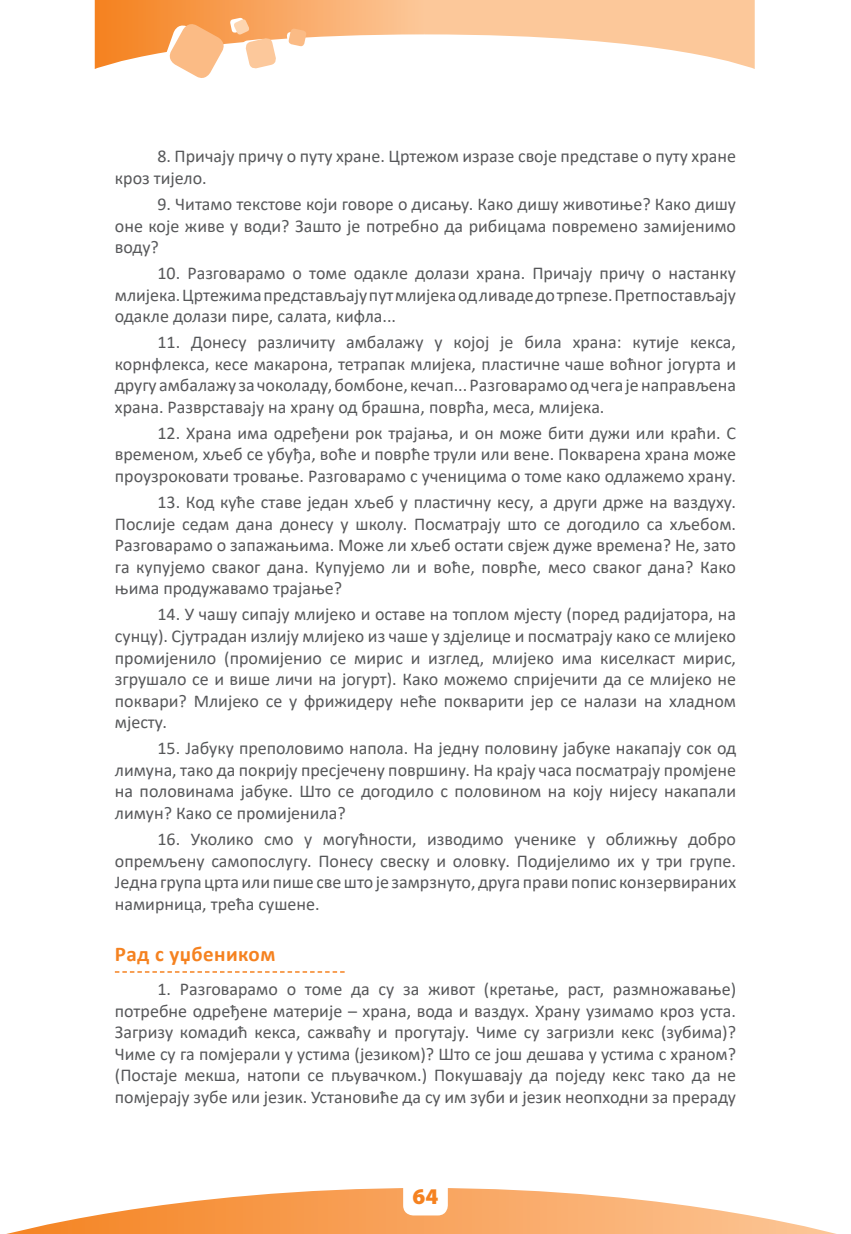
<style>
.page{position:relative;width:851px;height:1234px;background:#fff}
.page>*{position:absolute;margin:0;border:0;box-sizing:border-box;transform-origin:0 0}
.t1{font:900 22.5px "Myriad Pro";color:#f58220}
.t2{font:700 21px "Calibri";letter-spacing:.02em;color:#f58220}
.t3{font:18px/21.6px "Calibri";color:#57585a;text-align:justify}
</style>
<div class="page">
<svg style="left:11px;top:1188px;width:821px;height:45px"></svg>
<div style="left:403px;top:1170px;width:45px;height:45px;background:#fff;border-radius:10px"></div>
<svg style="left:95px;top:17px;width:659px;height:61px"></svg>
<svg style="left:115px;top:971px;width:229px;height:1px"></svg>
<p class="t3" style="left:115px;top:145px;width:622px;text-indent:43px">8. Причају причу о путу хране. Цртежом изразе своје представе о путу хране кроз тијело.</p>
<p class="t3" style="left:115px;top:193px;width:622px;text-indent:43px">9. Читамо текстове који говоре о дисању. Како дишу животиње? Како дишу оне које живе у води? Зашто је потребно да рибицама повремено замијенимо воду?</p>
<p class="t3" style="left:115px;top:262px;width:622px;text-indent:43px">10. Разговарамо о томе одакле долази храна. Причају причу о настанку млијека. Цртежима представљају пут млијека од ливаде до трпезе. Претпостављају одакле долази пире, салата, кифла...</p>
<p class="t3" style="left:115px;top:331px;width:622px;text-indent:43px">11. Донесу различиту амбалажу у којој је била храна: кутије кекса, корнфлекса, кесе макарона, тетрапак млијека, пластичне чаше воћног јогурта и другу амбалажу за чоколаду, бомбоне, кечап... Разговарамо од чега је направљена храна. Разврставају на храну од брашна, поврћа, меса, млијека.</p>
<p class="t3" style="left:115px;top:421px;width:622px;text-indent:43px">12. Храна има одређени рок трајања, и он може бити дужи или краћи. С временом, хљеб се убуђа, воће и поврће трули или вене. Покварена храна може проузроковати тровање. Разговарамо с ученицима о томе како одлажемо храну.</p>
<p class="t3" style="left:115px;top:490px;width:622px;text-indent:43px">13. Код куће ставе један хљеб у пластичну кесу, а други држе на ваздуху.<br>Послије седам дана донесу у школу. Посматрају што се догодило са хљебом.<br>Разговарамо о запажањима. Може ли хљеб остати свјеж дуже времена? Не, зато га купујемо сваког дана. Купујемо ли и воће, поврће, месо сваког дана? Како њима продужавамо трајање?</p>
<p class="t3" style="left:115px;top:603px;width:622px;text-indent:43px">14. У чашу сипају млијеко и оставе на топлом мјесту (поред радијатора, на сунцу). Сјутрадан излију млијеко из чаше у здјелице и посматрају како се млијеко промијенило (промијенио се мирис и изглед, млијеко има киселкаст мирис, згрушало се и више личи на јогурт). Како можемо спријечити да се млијеко не поквари? Млијеко се у фрижидеру неће покварити јер се налази на хладном мјесту.</p>
<p class="t3" style="left:115px;top:736px;width:622px;text-indent:43px">15. Јабуку преполовимо напола. На једну половину јабуке накапају сок од лимуна, тако да покрију пресјечену површину. На крају часа посматрају промјене на половинама јабуке. Што се догодило с половином на коју нијесу накапали лимун? Како се промијенила?</p>
<p class="t3" style="left:115px;top:827px;width:622px;text-indent:43px">16. Уколико смо у могућности, изводимо ученике у оближњу добро опремљену самопослугу. Понесу свеску и оловку. Подијелимо их у три групе.<br>Једна група црта или пише све што је замрзнуто, друга прави попис конзервираних намирница, трећа сушене.</p>
<p class="t2" style="left:115px;top:938px;width:162px">Рад с уџбеником</p>
<p class="t3" style="left:115px;top:977px;width:622px;text-indent:43px">1. Разговарамо о томе да су за живот (кретање, раст, размножавање) потребне одређене материје – храна, вода и ваздух. Храну узимамо кроз уста.<br>Загризу комадић кекса, сажваћу и прогутају. Чиме су загризли кекс (зубима)?<br>Чиме су га помјерали у устима (језиком)? Што се још дешава у устима с храном? (Постаје мекша, натопи се пљувачком.) Покушавају да поједу кекс тако да не помјерају зубе или језик. Установиће да су им зуби и језик неопходни за прераду</p>
<p class="t1" style="left:412px;top:1181px;width:27px">64</p>
</div>
